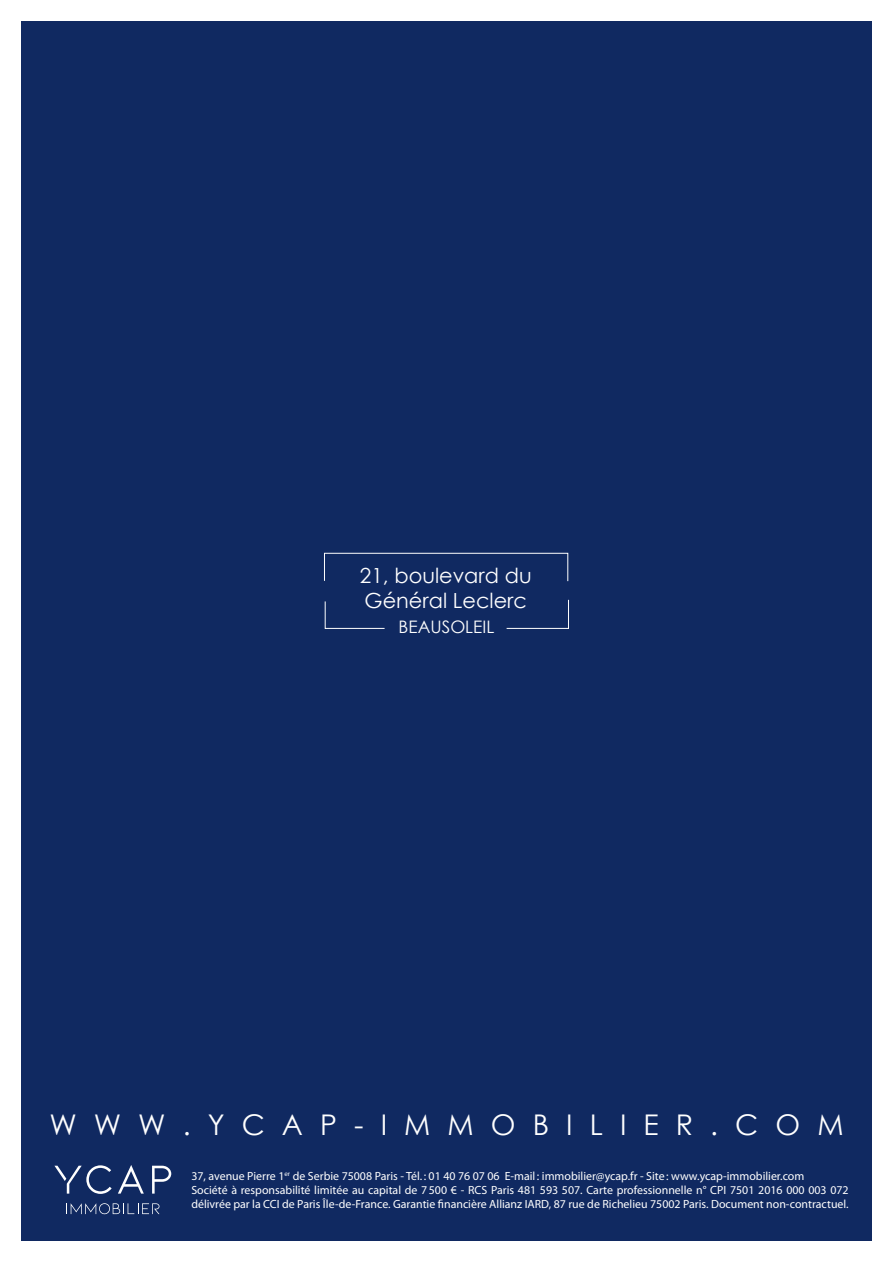
<style>
.page{position:relative;width:893px;height:1263px;background:#fff}
.page>*{position:absolute;margin:0;border:0;box-sizing:border-box;transform-origin:0 0}
.t1{font:28.5px "Century Gothic";letter-spacing:.6em;color:#fff}
.t2{font:20.85px/25px "Century Gothic";color:#fff}
.t3{font:17.25px "Century Gothic";color:#fff}
.t4{font:11.85px/14.2px "Myriad Pro";color:#fff}
</style>
<div class="page">
<div style="left:21px;top:22px;width:851px;height:1219px;background:#102961"></div>
<div style="left:324px;top:553px;width:244px;height:29px;border:1px solid #fff"></div>
<svg style="left:324px;top:601px;width:61px;height:28px"></svg>
<svg style="left:506px;top:599px;width:63px;height:30px"></svg>
<svg style="left:118px;top:1165px;width:26px;height:28px"></svg>
<svg style="left:152px;top:1166px;width:19px;height:27px"></svg>
<svg style="left:54px;top:1165px;width:58px;height:29px"></svg>
<svg style="left:66px;top:1203px;width:93px;height:11px"></svg>
<h2 class="t2" style="left:360px;top:563px;width:173px">21, boulevard du<br>Général Leclerc</h2>
<h3 class="t3" style="left:399px;top:614px;width:97px">BEAUSOLEIL</h3>
<h1 class="t1" style="left:49px;top:1105px;width:796px">WWW.YCAP-IMMOBILIER.COM</h1>
<p class="t4" style="left:191px;top:1169px;width:659px">37, avenue Pierre 1<sup>er</sup> de Serbie 75008 Paris - Tél. : 01 40 76 07 06 E-mail : immobilier@ycap.fr - Site: www.ycap-immobilier.com<br>Société à responsabilité limitée au capital de 7500 € - RCS Paris 481 593 507. Carte professionnelle n° CPI 7501 2016 000 003 072 délivrée par la CCI de Paris Île-de-France. Garantie financière Allianz IARD, 87 rue de Richelieu 75002 Paris. Document non-contractuel.</p>
</div>
